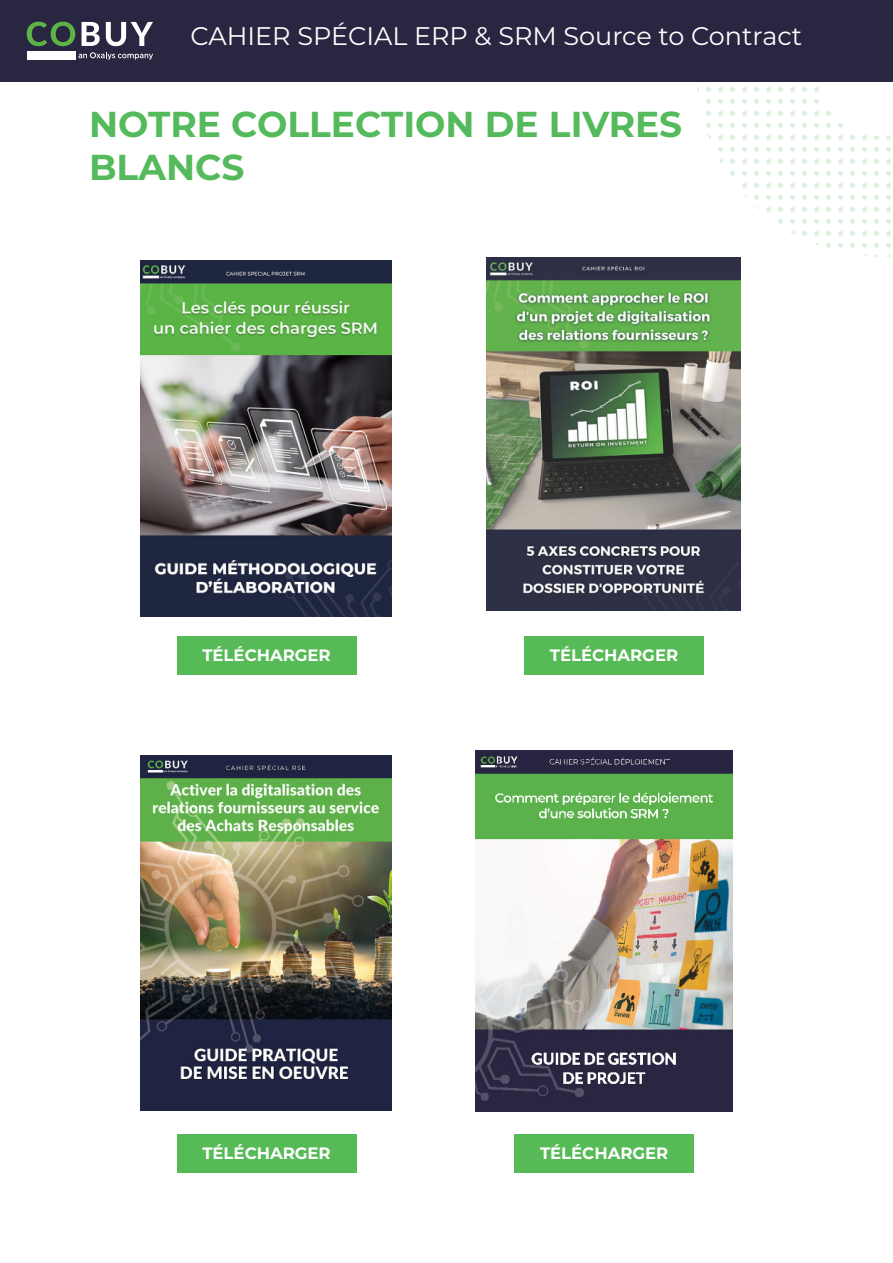
<style>
.page{position:relative;width:893px;height:1263px;background:#fff}
.page>*{position:absolute;margin:0;border:0;box-sizing:border-box;transform-origin:0 0}
.Titre{font:700 36px/43.2px "Montserrat";color:#55ba5b}
.Texte_labeur{font:25.5px "Montserrat";color:#fff}
.Texte_labeur-2{font:700 16.5px "Montserrat";color:#fff}
</style>
<div class="page">
<svg style="left:696px;top:81px;width:197px;height:176px"></svg>
<div style="left:0;top:0;width:893px;height:81px;background:#282641"></div>
<svg style="left:27px;top:22px;width:48px;height:24px"></svg>
<svg style="left:82px;top:22px;width:18px;height:24px"></svg>
<svg style="left:106px;top:22px;width:47px;height:24px"></svg>
<div style="left:27px;top:51px;width:48px;height:9px;background:#fff"></div>
<svg style="left:78px;top:52px;width:75px;height:8px"></svg>
<img style="left:486px;top:257px;width:254px;height:354px">
<img style="left:140px;top:260px;width:252px;height:357px">
<img style="left:140px;top:755px;width:252px;height:356px">
<img style="left:475px;top:751px;width:258px;height:360px">
<div style="left:177px;top:637px;width:179px;height:38px;background:#56ba56"></div>
<div style="left:524px;top:637px;width:180px;height:38px;background:#56ba56"></div>
<div style="left:177px;top:1134px;width:179px;height:39px;background:#56ba56"></div>
<div style="left:514px;top:1134px;width:180px;height:39px;background:#56ba56"></div>
<p class="Texte_labeur" style="left:191px;top:18px;width:613px">CAHIER SPÉCIAL ERP &amp; SRM Source to Contract</p>
<p class="Titre" style="left:89px;top:101px;width:595px">NOTRE COLLECTION DE LIVRES<br>BLANCS</p>
<p class="Texte_labeur-2" style="left:202px;top:643px;width:130px">TÉLÉCHARGER</p>
<p class="Texte_labeur-2" style="left:550px;top:643px;width:130px">TÉLÉCHARGER</p>
<p class="Texte_labeur-2" style="left:202px;top:1141px;width:130px">TÉLÉCHARGER</p>
<p class="Texte_labeur-2" style="left:540px;top:1141px;width:130px">TÉLÉCHARGER</p>
</div>
